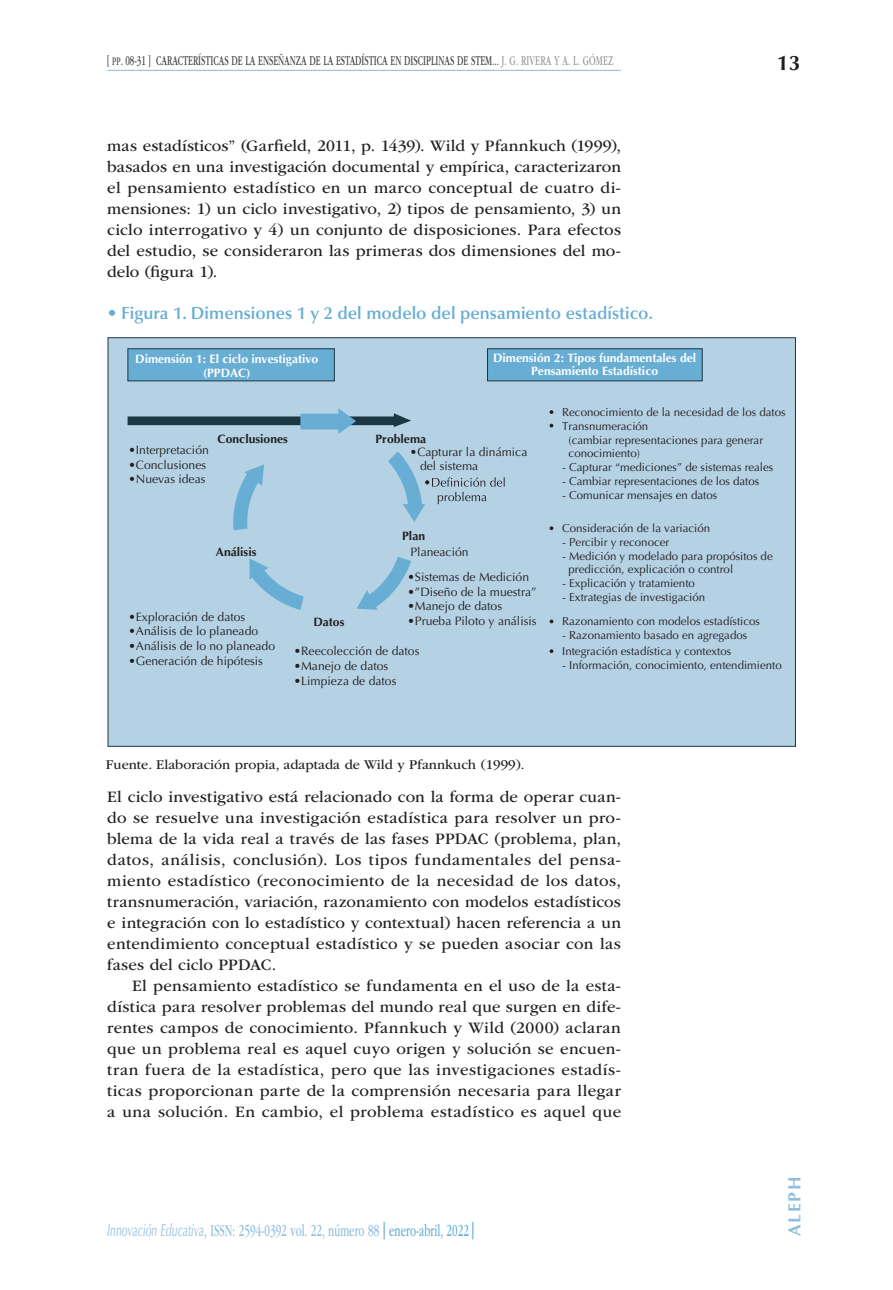
<style>
.page{position:relative;width:893px;height:1290px;background:#fff}
.page>*{position:absolute;margin:0;border:0;box-sizing:border-box;transform-origin:0 0}
.t1{font:700 21px "Optima LT Std";color:#231f20}
.t2{font:17.5px "ITC Garamond Std";color:#8fbede;scale:.6 1}
.t3{font:600 17.5px "Optima LT Std";color:#67add4}
.t4{font:700 17.5px "Optima LT Std";letter-spacing:.1em;color:#8fbede}
._01E_Cuerpo_Resumen{font:16.62px/21px "ITC Garamond Std";letter-spacing:.02em;color:#231f20;text-align:justify}
.t5{font:14px "ITC Garamond Std";color:#3e3e3f;scale:.6 1}
._05_Notas{font:14px "ITC Garamond Std";color:#231f20}
.t6{font:12.08px/14.5px "Optima LT Std";color:#231f20}
.t7{font:700 12.08px/13.5px "Optima LT Std";color:#fff;text-align:center}
.t8{font:700 12.08px "Optima LT Std";color:#231f20}
.t9{font:11.55px/13.8px "Optima LT Std";color:#231f20}
.s1{font-family:"ITC Garamond Std Bk SC850";font-size:11.9px}
.s2{color:#939598}
.s3{font-family:"Optima LT Std";font-style:italic}
.s4{font-family:"Optima LT Std";font-weight:900;color:#67add4}
.s5{color:#67add4}
</style>
<div class="page">
<hr style="left:107px;top:70px;width:514px;height:1px;background:#88badc">
<div style="left:108px;top:337px;width:688px;height:410px;background:#b5d1e4;border:1px solid #1c3743"></div>
<svg style="left:128px;top:348px;width:207px;height:33px;background:#63a6cc"></svg>
<svg style="left:487px;top:348px;width:216px;height:33px;background:#63a6cb"></svg>
<svg style="left:233px;top:464px;width:31px;height:66px"></svg>
<svg style="left:357px;top:557px;width:54px;height:53px"></svg>
<svg style="left:249px;top:558px;width:55px;height:52px"></svg>
<svg style="left:128px;top:408px;width:283px;height:26px"></svg>
<svg style="left:388px;top:451px;width:117px;height:71px"></svg>
<svg style="left:550px;top:649px;width:3px;height:4px"></svg>
<svg style="left:550px;top:619px;width:3px;height:4px"></svg>
<svg style="left:550px;top:526px;width:3px;height:4px"></svg>
<svg style="left:550px;top:410px;width:3px;height:4px"></svg>
<p class="t5" style="left:107px;top:53px;width:845px">[ <span class="s1">pp</span>. 08-31 ] CARACTERÍSTICAS DE LA ENSEÑANZA DE LA ESTADÍSTICA EN DISCIPLINAS DE STEM... <span class="s2">J. G. RIVERA Y A. L. GÓMEZ</span></p>
<p class="t1" style="left:777px;top:50px;width:25px">13</p>
<p class="_01E_Cuerpo_Resumen" style="left:107px;top:135px;width:515px">mas estadísticos” (Garfield, 2011, p. 1439). Wild y Pfannkuch (1999), basados en una investigación documental y empírica, caracterizaron el pensamiento estadístico en un marco conceptual de cuatro di&shy;mensiones: 1) un ciclo investigativo, 2) tipos de pensamiento, 3) un ciclo interrogativo y 4) un conjunto de disposiciones. Para efectos del estudio, se consideraron las primeras dos dimensiones del mo&shy;delo (figura 1).</p>
<p class="t3" style="left:108px;top:303px;width:547px">• Figura 1. Dimensiones 1 y 2 del modelo del pensamiento estadístico.</p>
<p class="t7" style="left:135px;top:352px;width:185px">Dimensión 1: El ciclo investigativo (PPDAC)</p>
<p class="t7" style="left:493px;top:351px;width:205px">Dimensión 2: Tipos fundamentales del<br>Pensamiento Estadístico</p>
<p class="t6" style="left:129px;top:443px;width:82px">•Interpretación</p>
<p class="t6" style="left:129px;top:457px;width:79px">•Conclusiones</p>
<p class="t6" style="left:129px;top:472px;width:78px">•Nuevas ideas</p>
<p class="t8" style="left:218px;top:431px;width:72px">Conclusiones</p>
<p class="t8" style="left:216px;top:545px;width:42px">Análisis</p>
<p class="t8" style="left:376px;top:431px;width:52px">Problema</p>
<p class="t6" style="left:420px;top:444px;width:109px;text-indent:-10px">•Capturar la dinámica del sistema</p>
<p class="t8" style="left:402px;top:529px;width:24px">Plan</p>
<p class="t6" style="left:410px;top:545px;width:60px">Planeación</p>
<p class="t6" style="left:129px;top:610px;width:118px">•Exploración de datos</p>
<p class="t6" style="left:129px;top:624px;width:131px">•Análisis de lo planeado</p>
<p class="t6" style="left:129px;top:639px;width:148px">•Análisis de lo no planeado</p>
<p class="t6" style="left:129px;top:653px;width:136px">•Generación de hipótesis</p>
<p class="t8" style="left:313px;top:615px;width:33px">Datos</p>
<p class="t6" style="left:408px;top:570px;width:123px">•Sistemas de Medición</p>
<p class="t6" style="left:408px;top:585px;width:130px">•”Diseño de la muestra”</p>
<p class="t6" style="left:408px;top:599px;width:96px">•Manejo de datos</p>
<p class="t6" style="left:408px;top:614px;width:130px">•Prueba Piloto y análisis</p>
<p class="t6" style="left:294px;top:644px;width:127px">•Reecolección de datos</p>
<p class="t6" style="left:294px;top:659px;width:96px">•Manejo de datos</p>
<p class="t6" style="left:294px;top:673px;width:104px">•Limpieza de datos</p>
<p class="t9" style="left:562px;top:405px;width:225px">Reconocimiento de la necesidad de los datos</p>
<p class="t9" style="left:562px;top:419px;width:88px">Transnumeración</p>
<p class="t9" style="left:569px;top:433px;width:196px">(cambiar representaciones para generar</p>
<p class="t9" style="left:569px;top:447px;width:73px">conocimiento)</p>
<p class="t9" style="left:562px;top:460px;width:213px">- Capturar “mediciones” de sistemas reales</p>
<p class="t9" style="left:562px;top:474px;width:199px">- Cambiar representaciones de los datos</p>
<p class="t9" style="left:562px;top:488px;width:157px">- Comunicar mensajes en datos</p>
<p class="t9" style="left:562px;top:521px;width:150px">Consideración de la variación</p>
<p class="t9" style="left:562px;top:535px;width:109px">- Percibir y reconocer</p>
<p class="t9" style="left:569px;top:549px;width:206px;text-indent:-6px">- Medición y modelado para propósitos de predicción, explicación o control</p>
<p class="t9" style="left:562px;top:576px;width:134px">- Explicación y tratamiento</p>
<p class="t9" style="left:562px;top:590px;width:144px">- Extrategias de investigación</p>
<p class="t9" style="left:562px;top:614px;width:199px">Razonamiento con modelos estadísticos</p>
<p class="t9" style="left:562px;top:628px;width:186px">- Razonamiento basado en agregados</p>
<p class="t9" style="left:562px;top:644px;width:171px">Integración estadística y contextos</p>
<p class="t9" style="left:562px;top:658px;width:221px">- Información, conocimiento, entendimiento</p>
<p class="_05_Notas" style="left:106px;top:757px;width:420px">Fuente. Elaboración propia, adaptada de Wild y Pfannkuch (1999).</p>
<p class="_01E_Cuerpo_Resumen" style="left:107px;top:786px;width:515px">El ciclo investigativo está relacionado con la forma de operar cuan&shy;do se resuelve una investigación estadística para resolver un pro&shy;blema de la vida real a través de las fases PPDAC (problema, plan, datos, análisis, conclusión). Los tipos fundamentales del pensa&shy;miento estadístico (reconocimiento de la necesidad de los datos, transnumeración, variación, razonamiento con modelos estadísticos e integración con lo estadístico y contextual) hacen referencia a un entendimiento conceptual estadístico y se pueden asociar con las fases del ciclo PPDAC.</p>
<p class="_01E_Cuerpo_Resumen" style="left:107px;top:975px;width:515px;text-indent:25px">El pensamiento estadístico se fundamenta en el uso de la esta&shy;dística para resolver problemas del mundo real que surgen en dife&shy;rentes campos de conocimiento. Pfannkuch y Wild (2000) aclaran que un problema real es aquel cuyo origen y solución se encuen&shy;tran fuera de la estadística, pero que las investigaciones estadís&shy;ticas proporcionan parte de la comprensión necesaria para llegar a una solución. En cambio, el problema estadístico es aquel que</p>
<p class="t2" style="left:107px;top:1221px;width:613px"><span class="s3">Innovación Educativa</span>, ISSN: 2594-0392 vol. 22, número 88 <span class="s4">|</span> <span class="s5">enero-abril, 2022</span> <span class="s4">|</span></p>
<p class="t4" style="left:784px;top:1236px;width:61px;rotate:-90deg">ALEPH</p>
</div>
